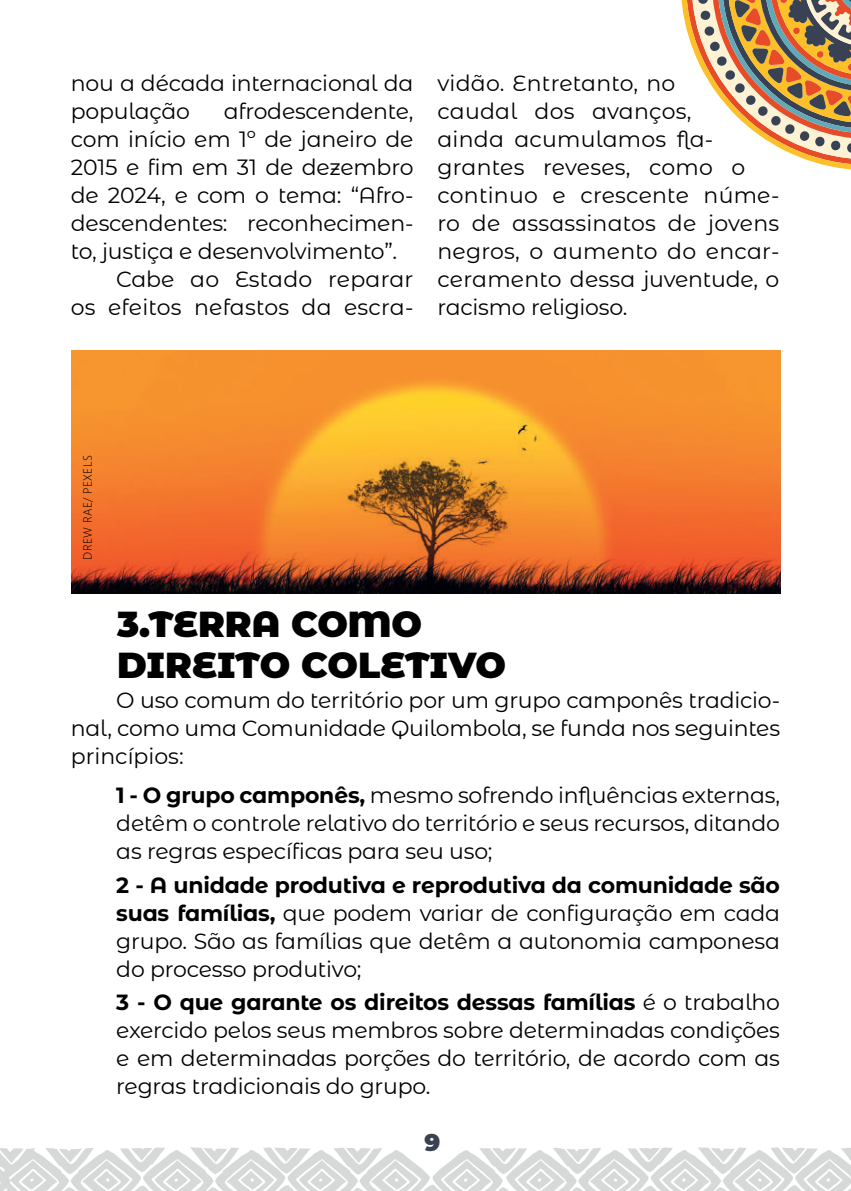
<style>
.page{position:relative;width:851px;height:1191px;background:#fff}
.page>*{position:absolute;margin:0;border:0;box-sizing:border-box;transform-origin:0 0}
.t1{font:900 36px/41.4px "Montserrat Alternates";color:#000001}
.t2{font:900 24px "Montserrat Alternates";color:#384252}
.t3{font:22px/28px "Montserrat Alternates";letter-spacing:-.01em;color:#000001;text-align:justify}
.t4{font:22px/28px "Montserrat Alternates";letter-spacing:.01em;color:#000001}
.t5{font:300 12px "Segoe UI";letter-spacing:.035em;color:#000}
.s1{font-weight:700}
</style>
<div class="page">
<svg style="left:0;top:1147px;width:850px;height:44px"></svg>
<svg style="left:681px;top:0;width:169px;height:170px"></svg>
<img style="left:72px;top:350px;width:708px;height:244px">
<p class="t3" style="left:71px;top:69px;width:344px">nou a década internacional da população</p>
<p class="t3" style="left:224px;top:97px;width:191px">afrodescendente,</p>
<p class="t3" style="left:71px;top:125px;width:344px">com início em 1º de janeiro de</p>
<p class="t3" style="left:71px;top:153px;width:344px">2015 e fim em 31 de dezembro</p>
<p class="t3" style="left:71px;top:181px;width:344px">de 2024, e com o tema: “Afro-</p>
<p class="t3" style="left:71px;top:209px;width:344px">descendentes: reconhecimen-</p>
<p class="t3" style="left:71px;top:237px;width:327px">to, justiça e desenvolvimento”.</p>
<p class="t4" style="left:116px;top:265px;width:298px">Cabe ao Estado reparar</p>
<p class="t4" style="left:71px;top:293px;width:344px">os efeitos nefastos da escra-</p>
<p class="t4" style="left:437px;top:69px;width:343px">vidão. Entretanto, no<br>caudal dos avanços,<br>ainda acumulamos fla&shy;grantes reveses, como o continuo e crescente núme&shy;ro de assassinatos de jovens negros, o aumento do encar&shy;ceramento dessa juventude, o racismo religioso.</p>
<p class="t5" style="left:76px;top:559px;width:106px;rotate:-90deg">DREW RAE/ PEXELS</p>
<h1 class="t1" style="left:117px;top:601px;width:390px">3.TERRA COMO<br>DIREITO COLETIVO</h1>
<p class="t3" style="left:71px;top:685px;width:710px;text-indent:45px">O uso comum do território por um grupo camponês tradicio&shy;nal, como uma Comunidade Quilombola, se funda nos seguintes princípios:</p>
<p class="t3" style="left:116px;top:780px;width:665px"><span class="s1">1 - O grupo camponês,</span> mesmo sofrendo influências externas, detêm o controle relativo do território e seus recursos, ditando as regras específicas para seu uso;</p>
<p class="t3" style="left:116px;top:870px;width:665px"><span class="s1">2 - A unidade produtiva e reprodutiva da comunidade são suas famílias,</span> que podem variar de configuração em cada grupo. São as famílias que detêm a autonomia camponesa do processo produtivo;</p>
<p class="t3" style="left:116px;top:987px;width:665px"><span class="s1">3 - O que garante os direitos dessas famílias</span> é o trabalho exercido pelos seus membros sobre determinadas condições e em determinadas porções do território, de acordo com as regras tradicionais do grupo.</p>
<p class="t2" style="left:424px;top:1124px;width:17px">9</p>
</div>
